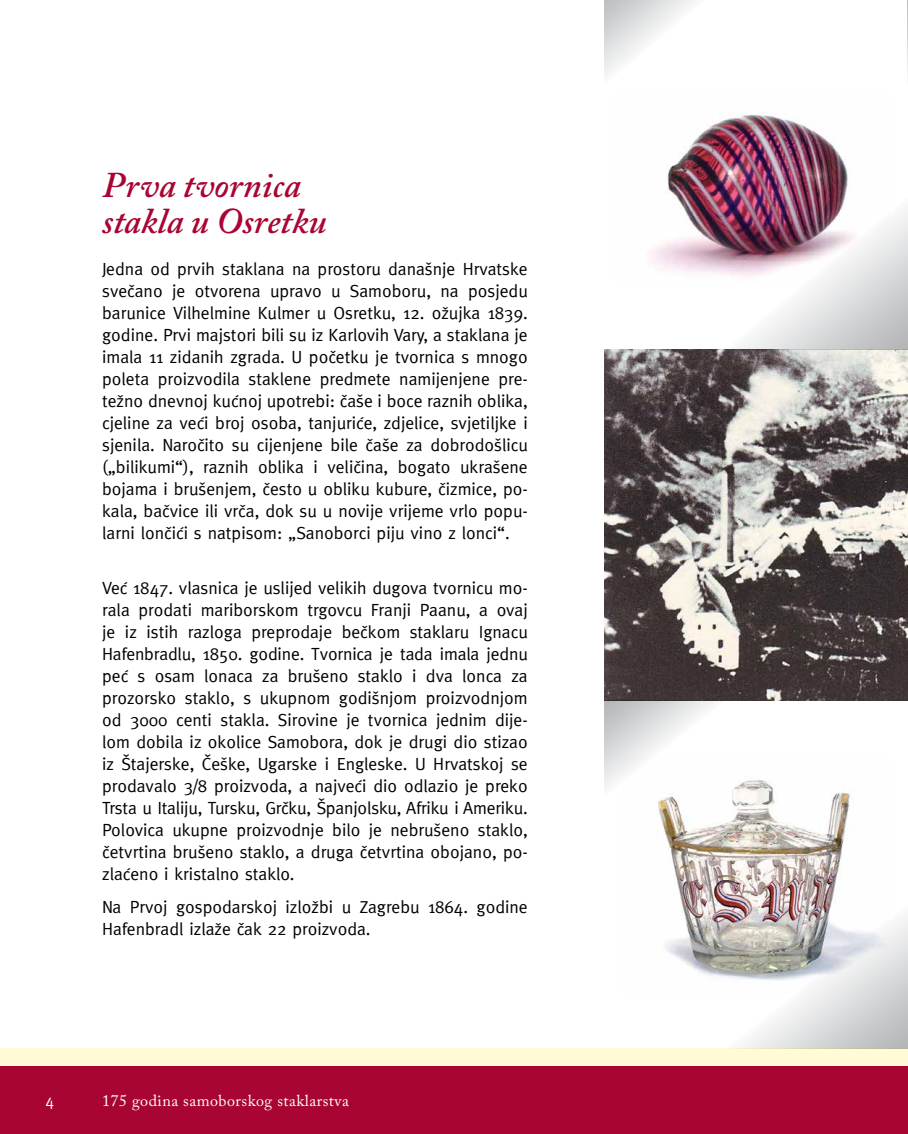
<style>
.page{position:relative;width:908px;height:1134px;background:#fff}
.page>*{position:absolute;margin:0;border:0;box-sizing:border-box;transform-origin:0 0}
.t1{font:italic 600 36px/36px "Adobe Caslon Pro";color:#a90533}
.t2{font:17.6px/22px "Meta Normal HR";color:#000;text-align:justify}
.t3{font:16px "Adobe Caslon Pro";letter-spacing:.03em;color:#fff}
.t4{font:16px "Meta Normal HR";color:#fff}
</style>
<div class="page">
<div style="left:0;top:1066px;width:907px;height:68px;background:#a90533"></div>
<div style="left:0;top:1049px;width:907px;height:17px;background:#fffcd5"></div>
<img style="left:604px;top:350px;width:303px;height:351px">
<img style="left:623px;top:765px;width:284px;height:284px">
<img style="left:622px;top:51px;width:285px;height:299px">
<img style="left:907px;top:0;width:1px;height:77px">
<h1 class="t1" style="left:102px;top:166px;width:226px">Prva tvornica stakla u Osretku</h1>
<p class="t2" style="left:102px;top:257px;width:427px">Jedna od prvih staklana na prostoru današnje Hrvatske svečano je otvorena upravo u Samoboru, na posjedu barunice Vilhelmine Kulmer u Osretku, 12. ožujka 1839. godine. Prvi majstori bili su iz Karlovih Vary, a staklana je imala 11 zidanih zgrada. U početku je tvornica s mnogo poleta proizvodila staklene predmete namijenjene pre&shy;težno dnevnoj kućnoj upotrebi: čaše i boce raznih oblika, cjeline za veći broj osoba, tanjuriće, zdjelice, svjetiljke i sjenila. Naročito su cijenjene bile čaše za dobrodošlicu („bilikumi“), raznih oblika i veličina, bogato ukrašene bojama i brušenjem, često u obliku kubure, čizmice, po&shy;kala, bačvice ili vrča, dok su u novije vrijeme vrlo popu&shy;larni lončići s natpisom: „Sanoborci piju vino z lonci“.</p>
<p class="t2" style="left:102px;top:577px;width:427px">Već 1847. vlasnica je uslijed velikih dugova tvornicu mo&shy;rala prodati mariborskom trgovcu Franji Paanu, a ovaj je iz istih razloga preprodaje bečkom staklaru Ignacu Hafenbradlu, 1850. godine. Tvornica je tada imala jednu peć s osam lonaca za brušeno staklo i dva lonca za prozorsko staklo, s ukupnom godišnjom proizvodnjom od 3000 centi stakla. Sirovine je tvornica jednim dije&shy;lom dobila iz okolice Samobora, dok je drugi dio stizao iz Štajerske, Češke, Ugarske i Engleske. U Hrvatskoj se prodavalo 3/8 proizvoda, a najveći dio odlazio je preko Trsta u Italiju, Tursku, Grčku, Španjolsku, Afriku i Ameriku.<br>Polovica ukupne proizvodnje bilo je nebrušeno staklo, četvrtina brušeno staklo, a druga četvrtina obojano, po&shy;zlaćeno i kristalno staklo.</p>
<p class="t2" style="left:102px;top:896px;width:427px">Na Prvoj gospodarskoj izložbi u Zagrebu 1864. godine<br>Hafenbradl izlaže čak 22 proizvoda.</p>
<p class="t4" style="left:45px;top:1091px;width:10px">4</p>
<p class="t3" style="left:102px;top:1091px;width:248px">175 godina samoborskog staklarstva</p>
</div>
